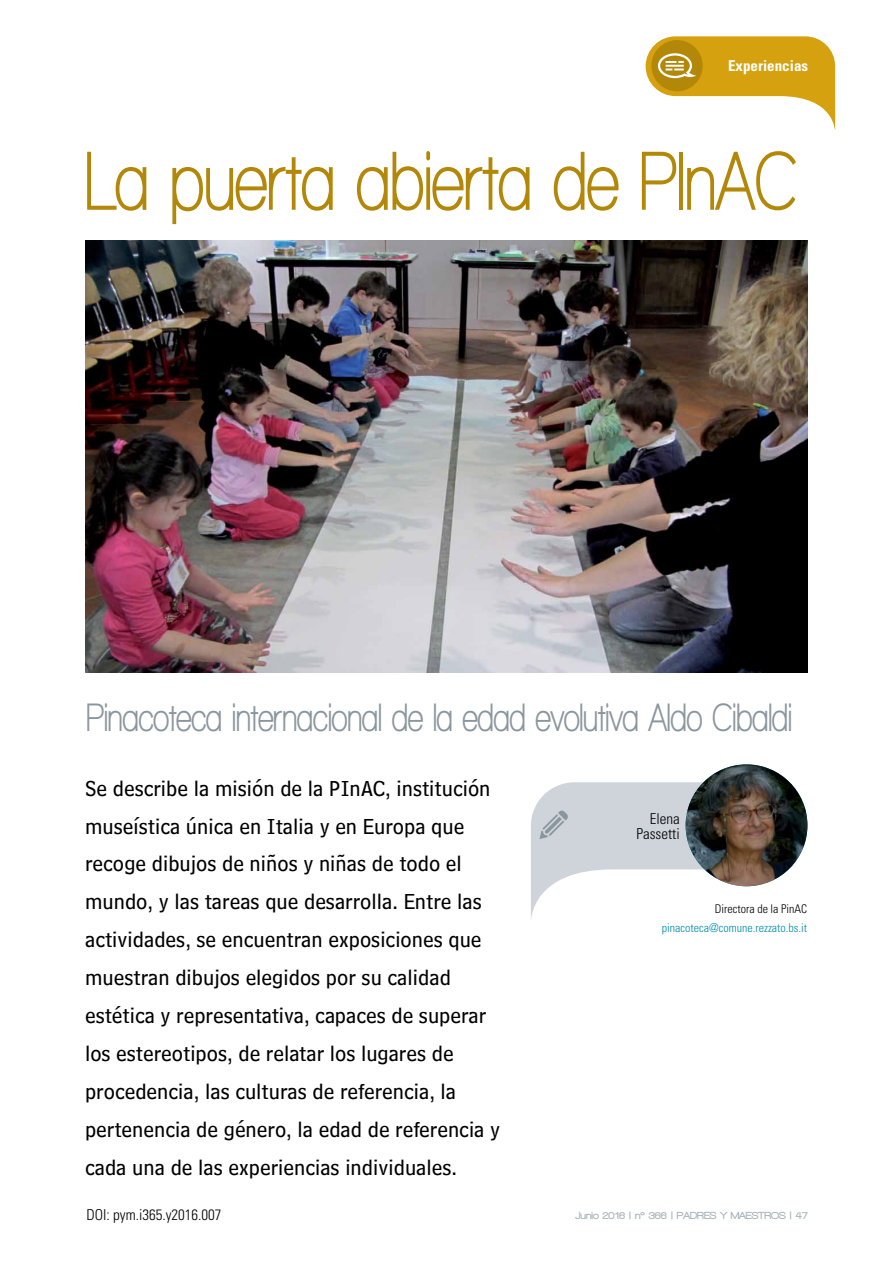
<style>
.page{position:relative;width:893px;height:1263px;background:#fff}
.page>*{position:absolute;margin:0;border:0;box-sizing:border-box;transform-origin:0 0}
.t1{font:700 condensed 85.5px "Walkway";color:#b38808}
.t2{font:700 condensed 40.5px "Walkway";color:#8a969d}
.t3{font:22.5px/38px "Bell Centennial Sub Caption";color:#000}
.t4{font:300 condensed 15px/15px "Univers";color:#000;text-align:right}
.t5{font:700 condensed 15px "Univers";color:#fff}
.t6{font:300 condensed 12px "Univers";color:#008da8}
.t7{font:300 condensed 12px "Univers";color:#000}
.t8{font:900 10.5px "Walkway";color:#a9b3b9}
</style>
<div class="page">
<svg style="left:646px;top:36px;width:189px;height:94px"></svg>
<img style="left:686px;top:764px;width:121px;height:122px;border-radius:61px">
<svg style="left:531px;top:782px;width:276px;height:137px"></svg>
<img style="left:85px;top:241px;width:723px;height:432px">
<p class="t5" style="left:728px;top:56px;width:81px">Experiencias</p>
<h1 class="t1" style="left:85px;top:135px;width:714px">La puerta abierta de PInAC</h1>
<h2 class="t2" style="left:86px;top:695px;width:707px">Pinacoteca internacional de la edad evolutiva Aldo Cibaldi</h2>
<p class="t3" style="left:85px;top:769px;width:417px">Se describe la misión de la PInAC, institución museística única en Italia y en Europa que recoge dibujos de niños y niñas de todo el mundo, y las tareas que desarrolla. Entre las actividades, se encuentran exposiciones que muestran dibujos elegidos por su calidad estética y representativa, capaces de superar los estereotipos, de relatar los lugares de procedencia, las culturas de referencia, la pertenencia de género, la edad de referencia y cada una de las experiencias individuales.</p>
<p class="t4" style="left:87px;top:1207px;width:136px">DOI: pym.i365.y2016.007</p>
<p class="t4" style="left:636px;top:811px;width:45px">Elena<br>Passetti</p>
<p class="t7" style="left:715px;top:901px;width:94px">Directora de la PinAC</p>
<p class="t6" style="left:662px;top:921px;width:147px">pinacoteca@comune.rezzato.bs.it</p>
<p class="t8" style="left:575px;top:1209px;width:234px">Junio 2016 | nº 366 | PADRES Y MAESTROS | 47</p>
</div>
